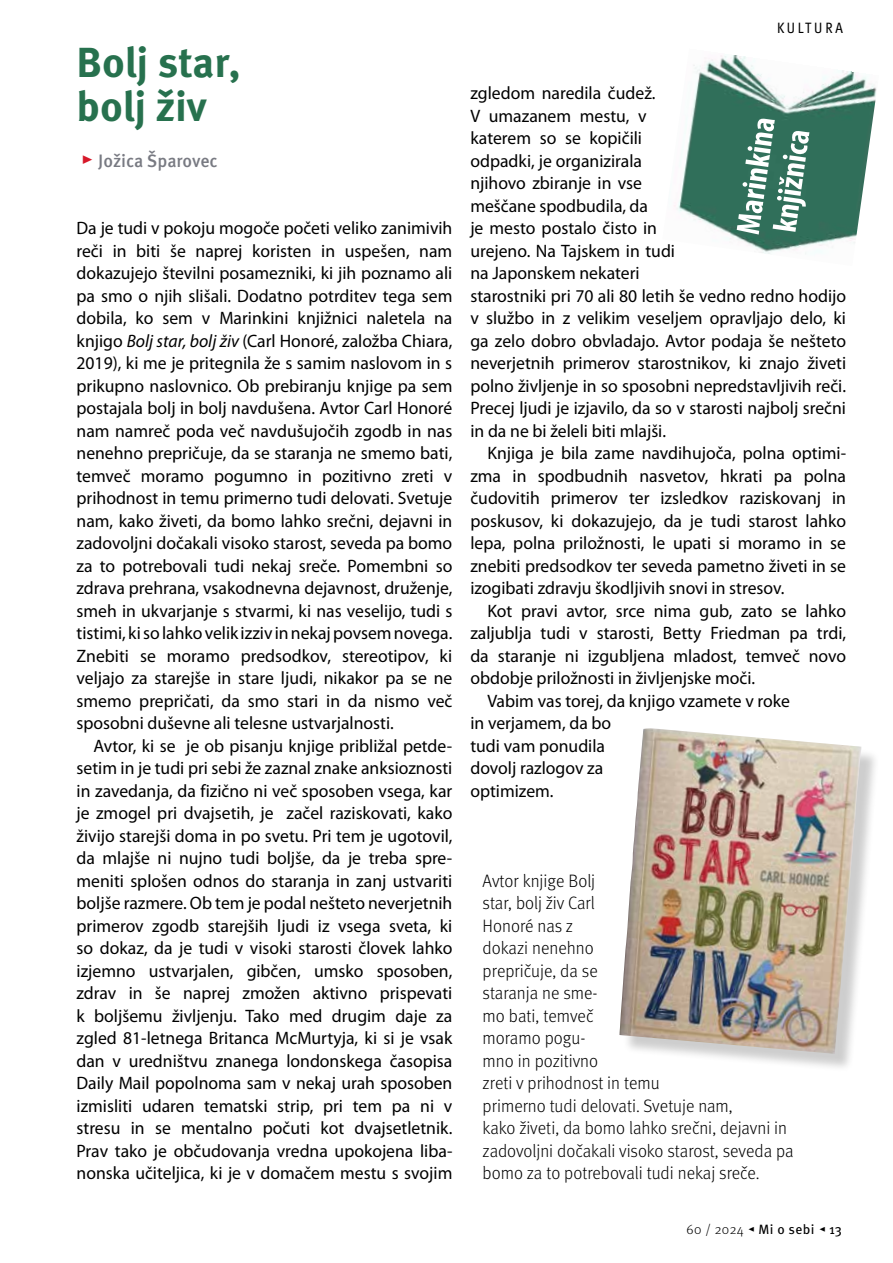
<style>
.page{position:relative;width:893px;height:1263px;background:#fff}
.page>*{position:absolute;margin:0;border:0;box-sizing:border-box;transform-origin:0 0}
.t1{font:700 42px/45px "Meta Pro";letter-spacing:-.005em;color:#27714e}
.t2{font:18px/22.5px "Myriad Pro";color:#000;text-align:justify}
.t3{font:300 18px/22.5px "Meta Pro";color:#000;scale:.96 1}
.t4{font:500 18px "Meta Pro";letter-spacing:-.005em;color:#787a82}
.t5{font:condensed 15px "Meta Pro";letter-spacing:.19em;color:#000}
.t6{font:13.5px "Meta Pro";letter-spacing:.03em;color:#000}
.s1{font-size:24px;color:#d7182a}
.s2{font-style:italic}
.s3{font-weight:300}
</style>
<div class="page">
<div style="left:622px;top:731px;width:258px;height:341px;background:#000;opacity:.2"></div>
<img style="left:619px;top:728px;width:242px;height:326px">
<img style="left:674px;top:55px;width:203px;height:199px">
<svg style="left:737px;top:118px;width:72px;height:117px"></svg>
<h1 class="t1" style="left:77px;top:37px;width:166px">Bolj star, bolj živ</h1>
<p class="t4" style="left:81px;top:146px;width:139px"><span class="s1">▸</span> Jožica Šparovec</p>
<p class="t2" style="left:77px;top:217px;width:377px">Da je tudi v pokoju mogoče početi veliko zanimivih reči in biti še naprej koristen in uspešen, nam dokazujejo številni posamezniki, ki jih poznamo ali pa smo o njih slišali. Dodatno potrditev tega sem dobila, ko sem v Marinkini knjižnici naletela na knjigo <span class="s2">Bolj star, bolj živ</span> (Carl Honoré, založba Chiara, 2019), ki me je pritegnila že s samim naslovom in s prikupno naslovnico. Ob prebiranju knjige pa sem postajala bolj in bolj navdušena. Avtor Carl Honoré nam namreč poda več navdušujočih zgodb in nas nenehno prepričuje, da se staranja ne smemo bati, temveč moramo pogumno in pozitivno zreti v prihodnost in temu primerno tudi delovati. Svetuje nam, kako živeti, da bomo lahko srečni, dejavni in zadovoljni dočakali visoko starost, seveda pa bomo za to potrebovali tudi nekaj sreče. Pomembni so zdrava prehrana, vsakodnevna dejavnost, druženje, smeh in ukvarjanje s stvarmi, ki nas veselijo, tudi s tistimi, ki so lahko velik izziv in nekaj povsem novega.<br>Znebiti se moramo predsodkov, stereotipov, ki veljajo za starejše in stare ljudi, nikakor pa se ne smemo prepričati, da smo stari in da nismo več sposobni duševne ali telesne ustvarjalnosti.</p>
<p class="t2" style="left:77px;top:735px;width:377px;text-indent:17px">Avtor, ki se je ob pisanju knjige približal petde&shy;setim in je tudi pri sebi že zaznal znake anksioznosti in zavedanja, da fizično ni več sposoben vsega, kar je zmogel pri dvajsetih, je začel raziskovati, kako živijo starejši doma in po svetu. Pri tem je ugotovil, da mlajše ni nujno tudi boljše, da je treba spre&shy;meniti splošen odnos do staranja in zanj ustvariti boljše razmere. Ob tem je podal nešteto neverjetnih primerov zgodb starejših ljudi iz vsega sveta, ki so dokaz, da je tudi v visoki starosti človek lahko izjemno ustvarjalen, gibčen, umsko sposoben, zdrav in še naprej zmožen aktivno prispevati k boljšemu življenju. Tako med drugim daje za zgled 81-letnega Britanca McMurtyja, ki si je vsak dan v uredništvu znanega londonskega časopisa Daily Mail popolnoma sam v nekaj urah sposoben izmisliti udaren tematski strip, pri tem pa ni v stresu in se mentalno počuti kot dvajsetletnik.<br>Prav tako je občudovanja vredna upokojena liba&shy;nonska učiteljica, ki je v domačem mestu s svojim</p>
<p class="t5" style="left:777px;top:16px;width:67px">KULTURA</p>
<p class="t2" style="left:470px;top:82px;width:377px;text-align:left">zgledom naredila čudež.<br>V umazanem mestu, v<br>katerem so se kopičili<br>odpadki, je organizirala<br>njihovo zbiranje in vse<br>meščane spodbudila, da<br>je mesto postalo čisto in<br>urejeno. Na Tajskem in tudi<br>na Japonskem nekateri<br>starostniki pri 70 ali 80 letih še vedno redno hodijo v službo in z velikim veseljem opravljajo delo, ki ga zelo dobro obvladajo. Avtor podaja še nešteto neverjetnih primerov starostnikov, ki znajo živeti polno življenje in so sposobni nepredstavljivih reči.<br>Precej ljudi je izjavilo, da so v starosti najbolj srečni in da ne bi želeli biti mlajši.</p>
<p class="t2" style="left:470px;top:442px;width:377px;text-indent:17px">Knjiga je bila zame navdihujoča, polna optimi&shy;zma in spodbudnih nasvetov, hkrati pa polna čudovitih primerov ter izsledkov raziskovanj in poskusov, ki dokazujejo, da je tudi starost lahko lepa, polna priložnosti, le upati si moramo in se znebiti predsodkov ter seveda pametno živeti in se izogibati zdravju škodljivih snovi in stresov.</p>
<p class="t2" style="left:487px;top:600px;width:360px">Kot pravi avtor, srce nima gub, zato se lahko</p>
<p class="t2" style="left:470px;top:622px;width:377px">zaljublja tudi v starosti, Betty Friedman pa trdi,</p>
<p class="t2" style="left:470px;top:645px;width:377px">da staranje ni izgubljena mladost, temveč novo</p>
<p class="t2" style="left:470px;top:667px;width:286px">obdobje priložnosti in življenjske moči.</p>
<p class="t2" style="left:487px;top:690px;width:304px">Vabim vas torej, da knjigo vzamete v roke</p>
<p class="t2" style="left:470px;top:712px;width:142px">in verjamem, da bo</p>
<p class="t2" style="left:470px;top:735px;width:136px">tudi vam ponudila</p>
<p class="t2" style="left:470px;top:757px;width:134px">dovolj razlogov za</p>
<p class="t2" style="left:470px;top:780px;width:85px">optimizem.</p>
<p class="t3" style="left:483px;top:868px;width:326px">Avtor knjige Bolj<br>star, bolj živ Carl<br>Honoré nas z<br>dokazi nenehno<br>prepričuje, da se<br>staranja ne sme-<br>mo bati, temveč<br>moramo pogu-<br>mno in pozitivno<br>zreti v prihodnost in temu<br>primerno tudi delovati. Svetuje nam,<br>kako živeti, da bomo lahko srečni, dejavni in zadovoljni dočakali visoko starost, seveda pa bomo za to potrebovali tudi nekaj sreče.</p>
<p class="t6" style="left:686px;top:1218px;width:157px"><span class="s3">60 / 2024</span> ◂ Mi o sebi ◂ 13</p>
</div>
